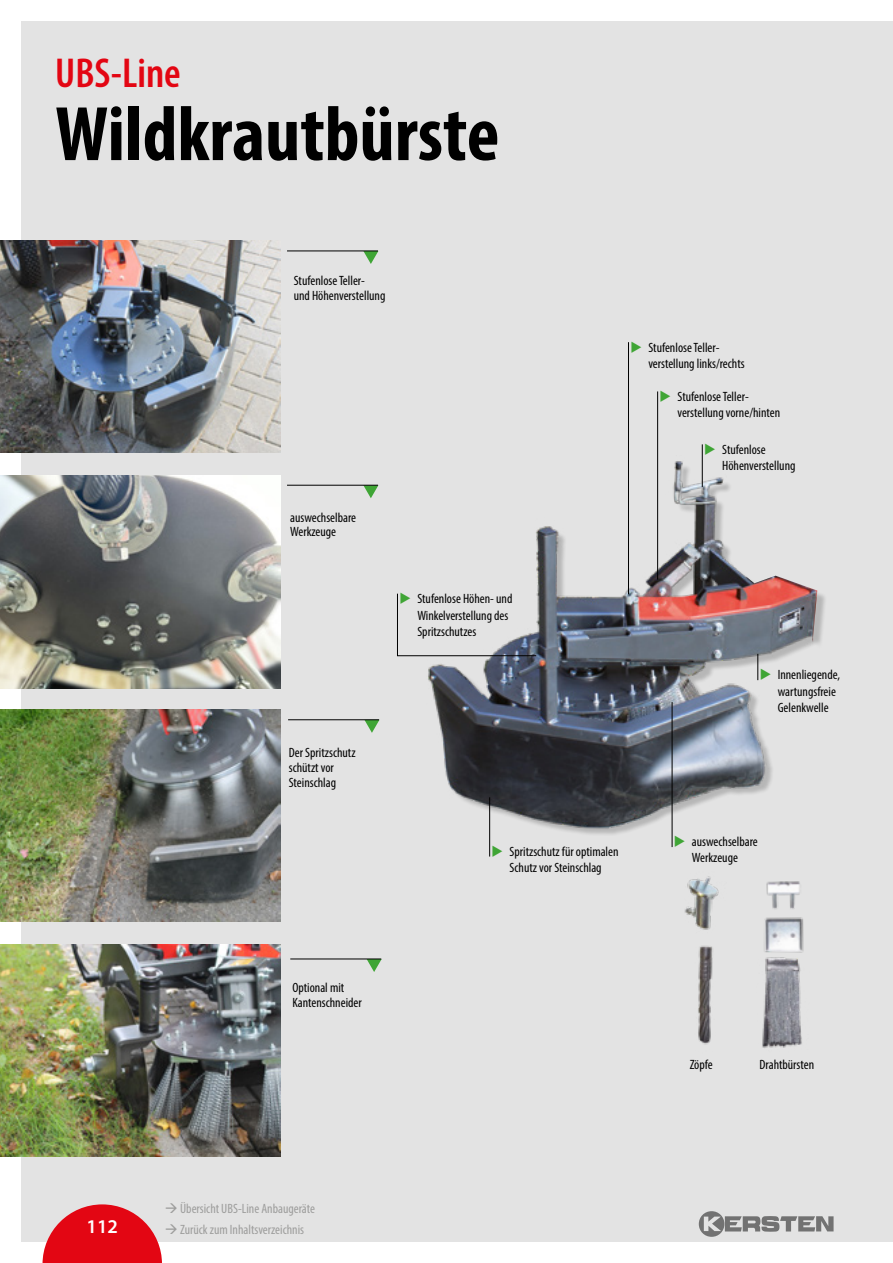
<style>
.page{position:relative;width:893px;height:1263px;background:#fff}
.page>*{position:absolute;margin:0;border:0;box-sizing:border-box;transform-origin:0 0}
.t1{font:700 condensed 78px "Myriad Pro";color:#000}
.t2{font:600 condensed 42px "Myriad Pro";color:#e30613}
.t3{font:600 19.5px "Myriad Pro";color:#fff}
.t4{font:condensed 13.5px/16.2px "Myriad Pro";color:#000}
.t5{font:condensed 13.5px "Myriad Pro";color:#9d9d9c}
.s1{color:#3fa535}
</style>
<div class="page">
<div style="left:21px;top:21px;width:872px;height:1221px;background:#e3e3e3"></div>
<svg style="left:43px;top:1204px;width:119px;height:59px"></svg>
<svg style="left:698px;top:1211px;width:136px;height:25px"></svg>
<svg style="left:364px;top:252px;width:14px;height:12px"></svg>
<hr style="left:287px;top:251px;width:91px;height:1px;background:#000">
<svg style="left:364px;top:486px;width:14px;height:12px"></svg>
<hr style="left:287px;top:485px;width:91px;height:1px;background:#000">
<svg style="left:364px;top:720px;width:15px;height:13px"></svg>
<hr style="left:288px;top:719px;width:91px;height:1px;background:#000">
<svg style="left:367px;top:959px;width:15px;height:13px"></svg>
<hr style="left:290px;top:958px;width:91px;height:1px;background:#000">
<img style="left:0;top:240px;width:280px;height:213px">
<img style="left:0;top:476px;width:280px;height:213px">
<img style="left:0;top:709px;width:280px;height:213px">
<img style="left:0;top:944px;width:280px;height:213px">
<div style="left:431px;top:465px;width:396px;height:371px;background:#000;opacity:.2"></div>
<img style="left:405px;top:454px;width:412px;height:382px">
<hr style="left:702px;top:444px;width:1px;height:43px;background:#000">
<hr style="left:657px;top:391px;width:1px;height:189px;background:#000">
<hr style="left:628px;top:342px;width:1px;height:252px;background:#000">
<svg style="left:758px;top:654px;width:1px;height:26px"></svg>
<hr style="left:672px;top:702px;width:1px;height:145px;background:#000">
<hr style="left:489px;top:797px;width:1px;height:59px;background:#000">
<img style="left:684px;top:876px;width:35px;height:169px">
<img style="left:762px;top:966px;width:40px;height:82px">
<img style="left:764px;top:881px;width:40px;height:85px">
<svg style="left:716px;top:454px;width:13px;height:1px"></svg>
<svg style="left:397px;top:593px;width:140px;height:63px"></svg>
<svg style="left:772px;top:679px;width:13px;height:1px"></svg>
<h2 class="t2" style="left:55px;top:47px;width:127px">UBS-Line</h2>
<h1 class="t1" style="left:55px;top:85px;width:446px">Wildkrautbürste</h1>
<p class="t4" style="left:294px;top:273px;width:93px;line-height:14.9px">Stufenlose Teller-<br>und Höhenverstellung</p>
<p class="t4" style="left:290px;top:509px;width:67px;line-height:14.9px">auswechselbare<br>Werkzeuge</p>
<p class="t4" style="left:648px;top:339px;width:98px;text-indent:-18px"><span class="s1">◆</span> Stufenlose Teller&shy;verstellung links/rechts</p>
<p class="t4" style="left:677px;top:388px;width:104px;text-indent:-18px"><span class="s1">◆</span> Stufenlose Teller&shy;verstellung vorne/hinten</p>
<p class="t4" style="left:722px;top:441px;width:75px;text-indent:-18px"><span class="s1">◆</span> Stufenlose<br>Höhenverstellung</p>
<p class="t4" style="left:289px;top:745px;width:68px;line-height:14.9px">Der Spritzschutz schützt vor<br>Steinschlag</p>
<p class="t4" style="left:417px;top:591px;width:97px;text-indent:-18px"><span class="s1">◆</span> Stufenlose Höhen- und<br>Winkelverstellung des<br>Spritzschutzes</p>
<p class="t4" style="left:492px;top:843px;width:129px;text-align:center"><span class="s1">◆</span> Spritzschutz für optimalen<br>Schutz vor Steinschlag</p>
<p class="t4" style="left:778px;top:667px;width:64px;text-indent:-18px"><span class="s1">◆</span> Innenliegende, wartungsfreie<br>Gelenkwelle</p>
<p class="t4" style="left:674px;top:833px;width:85px;text-align:center"><span class="s1">◆</span> auswechselbare<br>Werkzeuge</p>
<p class="t4" style="left:292px;top:980px;width:71px;line-height:14.9px">Optional mit<br>Kantenschneider</p>
<p class="t4" style="left:690px;top:1056px;width:25px">Zöpfe</p>
<p class="t4" style="left:759px;top:1056px;width:56px">Drahtbürsten</p>
<h3 class="t3" style="left:87px;top:1214px;width:33px">112</h3>
<p class="t5" style="left:165px;top:1200px;width:152px">→ Übersicht UBS-Line Anbaugeräte</p>
<p class="t5" style="left:165px;top:1221px;width:141px">→ Zurück zum Inhaltsverzeichnis</p>
</div>
